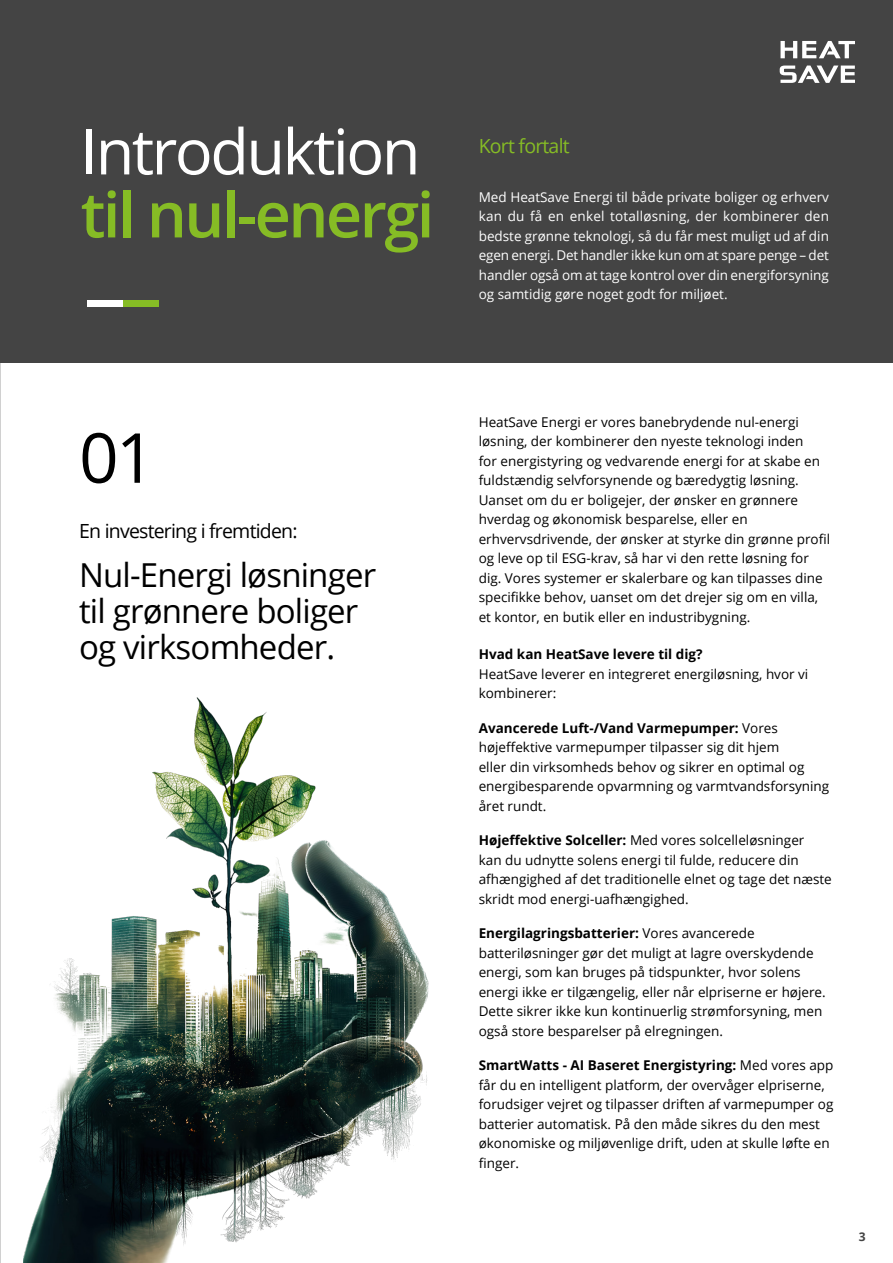
<style>
.page{position:relative;width:893px;height:1263px;background:#fff}
.page>*{position:absolute;margin:0;border:0;box-sizing:border-box;transform-origin:0 0}
.t1{font:69px "Open Sans";color:#000}
.t2{font:600 63px "Open Sans";letter-spacing:-.04em;color:#86bc25}
.t3{font:63px "Open Sans";letter-spacing:-.04em;color:#fff}
.t4{font:33px/36px "Open Sans";letter-spacing:-.025em;color:#000}
.t5{font:19.5px "Open Sans";letter-spacing:-.04em;color:#000}
.t6{font:19.5px "Open Sans";letter-spacing:-.04em;color:#86bc25}
.t7{font:13.5px/19.5px "Open Sans";color:#000}
.t8{font:13.5px/19.5px "Open Sans";color:#fff;text-align:justify}
.t9{font:700 13.5px "Open Sans";color:#000}
.t10{font:700 12px "Open Sans";color:#444}
.s1{font-weight:700}
</style>
<div class="page">
<div style="left:0;top:0;width:893px;height:363px;background:#444"></div>
<div style="left:87px;top:300px;width:36px;height:7px;background:#fff"></div>
<div style="left:123px;top:300px;width:36px;height:7px;background:#86bc25"></div>
<svg style="left:780px;top:41px;width:75px;height:17px"></svg>
<svg style="left:780px;top:66px;width:75px;height:17px"></svg>
<img style="left:23px;top:697px;width:406px;height:566px">
<h2 class="t3" style="left:81px;top:108px;width:341px">Introduktion</h2>
<h2 class="t2" style="left:81px;top:171px;width:355px">til nul-energi</h2>
<p class="t8" style="left:479px;top:187px;width:352px">Med HeatSave Energi til både private boliger og erhverv kan du få en enkel totalløsning, der kombinerer den bedste grønne teknologi, så du får mest muligt ud af din egen energi. Det handler ikke kun om at spare penge – det handler også om at tage kontrol over din energiforsyning og samtidig gøre noget godt for miljøet.</p>
<h3 class="t6" style="left:479px;top:133px;width:92px">Kort fortalt</h3>
<h1 class="t1" style="left:79px;top:410px;width:78px">01</h1>
<h3 class="t5" style="left:79px;top:517px;width:220px">En investering i fremtiden:</h3>
<h3 class="t4" style="left:79px;top:556px;width:299px">Nul-Energi løsninger til grønnere boliger og virksomheder.</h3>
<p class="t7" style="left:479px;top:412px;width:353px">HeatSave Energi er vores banebrydende nul-energi løsning, der kombinerer den nyeste teknologi inden<br>for energistyring og vedvarende energi for at skabe en fuldstændig selvforsynende og bæredygtig løsning.<br>Uanset om du er boligejer, der ønsker en grønnere hverdag og økonomisk besparelse, eller en erhvervsdrivende, der ønsker at styrke din grønne profil og leve op til ESG-krav, så har vi den rette løsning for dig. Vores systemer er skalerbare og kan tilpasses dine specifikke behov, uanset om det drejer sig om en villa, et kontor, en butik eller en industribygning.</p>
<p class="t9" style="left:479px;top:645px;width:225px">Hvad kan HeatSave levere til dig?</p>
<p class="t7" style="left:479px;top:664px;width:331px">HeatSave leverer en integreret energiløsning, hvor vi kombinerer:</p>
<p class="t7" style="left:479px;top:718px;width:352px"><span class="s1">Avancerede Luft-/Vand Varmepumper:</span> Vores højeffektive varmepumper tilpasser sig dit hjem<br>eller din virksomheds behov og sikrer en optimal og energibesparende opvarmning og varmtvandsforsyning året rundt.</p>
<p class="t7" style="left:479px;top:830px;width:355px"><span class="s1">Højeffektive Solceller:</span> Med vores solcelleløsninger<br>kan du udnytte solens energi til fulde, reducere din afhængighed af det traditionelle elnet og tage det næste skridt mod energi-uafhængighed.</p>
<p class="t7" style="left:479px;top:923px;width:349px"><span class="s1">Energilagringsbatterier:</span> Vores avancerede batteriløsninger gør det muligt at lagre overskydende energi, som kan bruges på tidspunkter, hvor solens energi ikke er tilgængelig, eller når elpriserne er højere.<br>Dette sikrer ikke kun kontinuerlig strømforsyning, men også store besparelser på elregningen.</p>
<p class="t7" style="left:479px;top:1055px;width:356px"><span class="s1">SmartWatts - AI Baseret Energistyring:</span> Med vores app får du en intelligent platform, der overvåger elpriserne, forudsiger vejret og tilpasser driften af varmepumper og batterier automatisk. På den måde sikres du den mest økonomiske og miljøvenlige drift, uden at skulle løfte en finger.</p>
<p class="t10" style="left:859px;top:1228px;width:8px">3</p>
</div>
